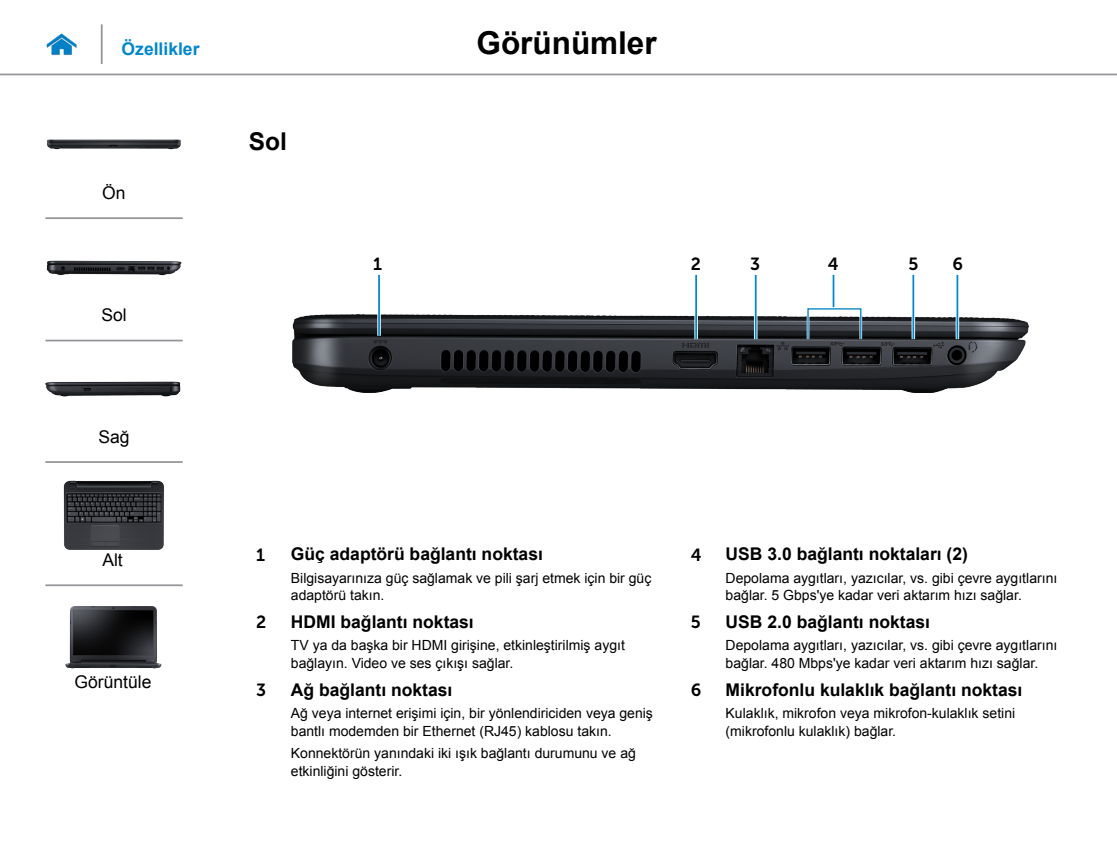
<style>
.page{position:relative;width:1117px;height:844px;background:#fff}
.page>*{position:absolute;margin:0;border:0;box-sizing:border-box;transform-origin:0 0}
.t1{font:700 31.5px "Arial";color:#000}
.Head2{font:700 24.5px "Arial";color:#000}
.Callout_Head{font:700 17.5px "Arial";color:#000}
.t2{font:17.5px "Arial";color:#000}
.t3{font:700 17.5px "Arial";color:#0087cc}
.Callout_Head-2{font:17.5px "Museo Sans For Dell 700";color:#000}
.Callout-L{font:17.5px "Museo Sans For Dell 700";color:#000}
.Callout_description{font:14px/17.5px "Arial";color:#000}
</style>
<div class="page">
<hr style="left:0;top:74px;width:1116px;height:1px;background:#939598">
<img style="left:46px;top:33px;width:31px;height:23px">
<img style="left:292px;top:290px;width:737px;height:102px">
<hr style="left:911px;top:275px;width:3px;height:64px;background:#fff">
<hr style="left:912px;top:275px;width:2px;height:64px;background:#0087cc">
<hr style="left:955px;top:275px;width:3px;height:64px;background:#fff">
<hr style="left:956px;top:275px;width:2px;height:64px;background:#0087cc">
<svg style="left:753px;top:275px;width:4px;height:64px"></svg>
<hr style="left:754px;top:275px;width:2px;height:64px;background:#0087cc">
<hr style="left:694px;top:275px;width:3px;height:64px;background:#fff">
<hr style="left:695px;top:275px;width:1px;height:64px;background:#0087cc">
<svg style="left:377px;top:290px;width:4px;height:45px"></svg>
<hr style="left:378px;top:275px;width:2px;height:60px;background:#0087cc">
<div style="left:806px;top:307px;width:55px;height:33px;border:3px solid #fff"></div>
<svg style="left:831px;top:275px;width:4px;height:32px"></svg>
<hr style="left:832px;top:275px;width:2px;height:32px;background:#0087cc">
<hr style="left:101px;top:24px;width:2px;height:40px;background:#939598">
<img style="left:46px;top:139px;width:135px;height:11px">
<img style="left:46px;top:260px;width:136px;height:16px">
<img style="left:45px;top:381px;width:136px;height:16px">
<img style="left:64px;top:480px;width:100px;height:69px">
<img style="left:65px;top:606px;width:97px;height:63px">
<hr style="left:45px;top:217px;width:138px;height:2px;background:#939598">
<hr style="left:45px;top:339px;width:138px;height:2px;background:#939598">
<hr style="left:45px;top:461px;width:138px;height:2px;background:#939598">
<hr style="left:45px;top:584px;width:138px;height:2px;background:#939598">
<p class="t3" style="left:122px;top:37px;width:79px">Özellikler</p>
<h1 class="t1" style="left:476px;top:22px;width:181px">Görünümler</h1>
<p class="t2" style="left:102px;top:181px;width:25px">Ön</p>
<p class="t2" style="left:101px;top:303px;width:27px">Sol</p>
<p class="t2" style="left:98px;top:425px;width:33px">Sağ</p>
<p class="t2" style="left:102px;top:548px;width:22px">Alt</p>
<p class="t2" style="left:75px;top:670px;width:78px">Görüntüle</p>
<p class="Head2" style="left:249px;top:125px;width:40px">Sol</p>
<p class="Callout-L" style="left:373px;top:254px;width:10px">1</p>
<p class="Callout-L" style="left:690px;top:254px;width:12px">2</p>
<p class="Callout-L" style="left:750px;top:254px;width:12px">3</p>
<p class="Callout-L" style="left:827px;top:254px;width:12px">4</p>
<p class="Callout-L" style="left:908px;top:254px;width:11px">5</p>
<p class="Callout-L" style="left:952px;top:254px;width:12px">6</p>
<p class="Callout_Head-2" style="left:256px;top:544px;width:10px">1</p>
<p class="Callout_Head" style="left:291px;top:542px;width:253px">Güç adaptörü bağlantı noktası</p>
<p class="Callout_description" style="left:291px;top:569px;width:362px">Bilgisayarınıza güç sağlamak ve pili şarj etmek için bir güç adaptörü takın.</p>
<p class="Callout_Head-2" style="left:256px;top:612px;width:12px">2</p>
<p class="Callout_Head" style="left:291px;top:610px;width:184px">HDMI bağlantı noktası</p>
<p class="Callout_description" style="left:291px;top:636px;width:335px">TV ya da başka bir HDMI girişine, etkinleştirilmiş aygıt bağlayın. Video ve ses çıkışı sağlar.</p>
<p class="Callout_Head-2" style="left:256px;top:680px;width:12px">3</p>
<p class="Callout_Head" style="left:291px;top:677px;width:163px">Ağ bağlantı noktası</p>
<p class="Callout_description" style="left:291px;top:704px;width:363px">Ağ veya internet erişimi için, bir yönlendiriciden veya geniş bantlı modemden bir Ethernet (RJ45) kablosu takın.</p>
<p class="Callout_description" style="left:291px;top:744px;width:346px">Konnektörün yanındaki iki ışık bağlantı durumunu ve ağ etkinliğini gösterir.</p>
<p class="Callout_Head-2" style="left:690px;top:544px;width:12px">4</p>
<p class="Callout_Head" style="left:725px;top:542px;width:244px">USB 3.0 bağlantı noktaları (2)</p>
<p class="Callout_description" style="left:725px;top:569px;width:333px">Depolama aygıtları, yazıcılar, vs. gibi çevre aygıtlarını bağlar. 5 Gbps'ye kadar veri aktarım hızı sağlar.</p>
<p class="Callout_Head-2" style="left:690px;top:612px;width:11px">5</p>
<p class="Callout_Head" style="left:725px;top:610px;width:206px">USB 2.0 bağlantı noktası</p>
<p class="Callout_description" style="left:725px;top:636px;width:333px">Depolama aygıtları, yazıcılar, vs. gibi çevre aygıtlarını bağlar. 480 Mbps'ye kadar veri aktarım hızı sağlar.</p>
<p class="Callout_Head-2" style="left:690px;top:680px;width:12px">6</p>
<p class="Callout_Head" style="left:725px;top:677px;width:298px">Mikrofonlu kulaklık bağlantı noktası</p>
<p class="Callout_description" style="left:725px;top:704px;width:291px">Kulaklık, mikrofon veya mikrofon-kulaklık setini (mikrofonlu kulaklık) bağlar.</p>
</div>
